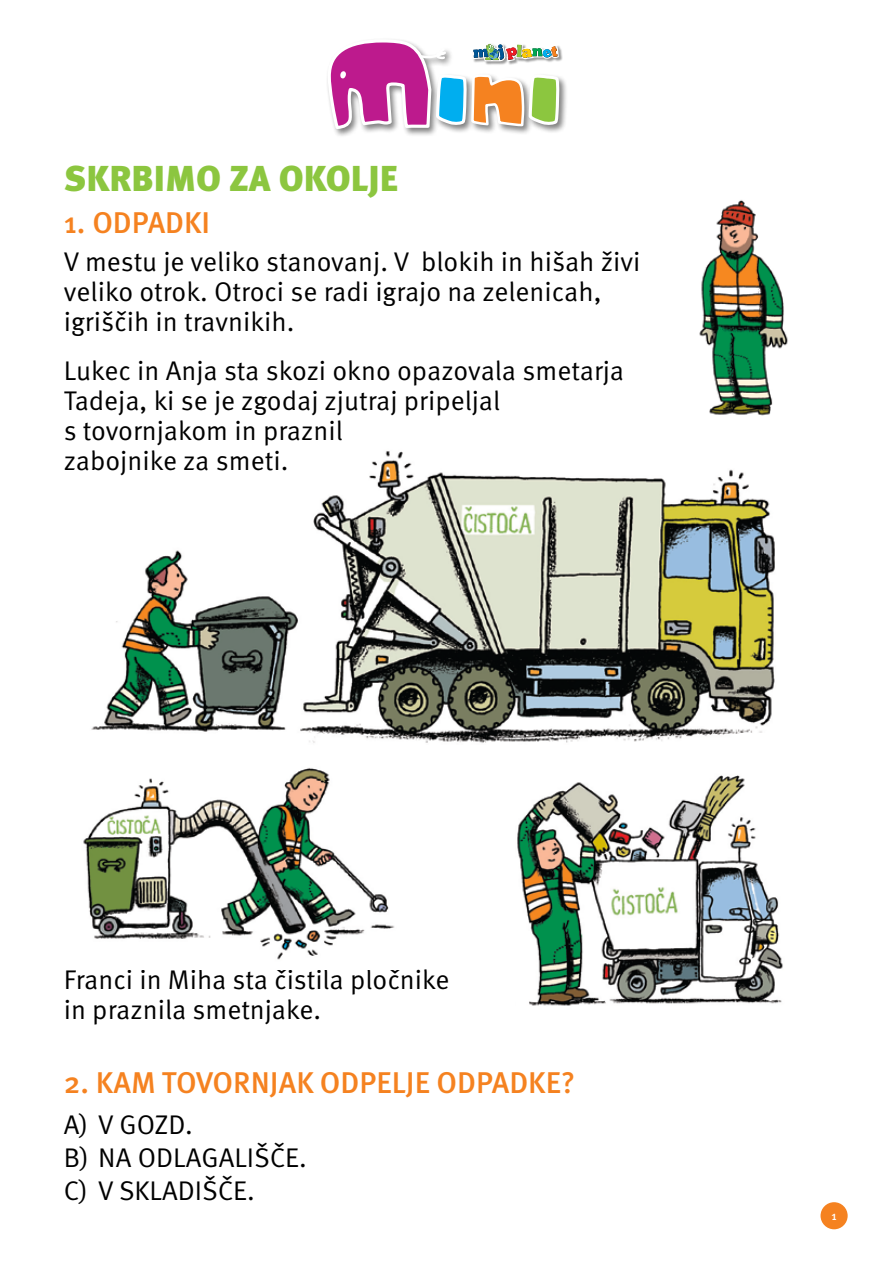
<style>
.page{position:relative;width:893px;height:1263px;background:#fff}
.page>*{position:absolute;margin:0;border:0;box-sizing:border-box;transform-origin:0 0}
.t1{font:900 36px "Meta Pro";color:#8cc63f}
.t2{font:500 30px "Meta Pro";color:#f58220}
.t3{font:27px/30px "Meta Pro";color:#000}
.t4{font:500 12px "Meta Pro";color:#fff}
</style>
<div class="page">
<img style="left:91px;top:451px;width:684px;height:292px">
<img style="left:83px;top:768px;width:312px;height:192px">
<img style="left:517px;top:775px;width:266px;height:231px">
<div style="left:820px;top:1202px;width:28px;height:27px;background:#f58220;border-radius:50%"></div>
<img style="left:699px;top:200px;width:89px;height:216px">
<div style="left:325px;top:37px;width:243px;height:101px;background:#000;opacity:.5"></div>
<div style="left:472px;top:43px;width:91px;height:22px;background:#000;opacity:.4"></div>
<svg style="left:326px;top:38px;width:235px;height:93px"></svg>
<h1 class="t1" style="left:64px;top:156px;width:336px">SKRBIMO ZA OKOLJE</h1>
<p class="t2" style="left:64px;top:204px;width:148px">1. ODPADKI</p>
<p class="t3" style="left:64px;top:247px;width:578px">V mestu je veliko stanovanj. V blokih in hišah živi veliko otrok. Otroci se radi igrajo na zelenicah, igriščih in travnikih.</p>
<p class="t3" style="left:64px;top:356px;width:562px">Lukec in Anja sta skozi okno opazovala smetarja Tadeja, ki se je zgodaj zjutraj pripeljal<br>s tovornjakom in praznil<br>zabojnike za smeti.</p>
<p class="t3" style="left:64px;top:965px;width:387px">Franci in Miha sta čistila pločnike in praznila smetnjake.</p>
<p class="t2" style="left:64px;top:1064px;width:513px">2. KAM TOVORNJAK ODPELJE ODPADKE?</p>
<p class="t3" style="left:64px;top:1109px;width:244px;line-height:33px">A) V GOZD.<br>B) NA ODLAGALIŠČE.<br>C) V SKLADIŠČE.</p>
<p class="t4" style="left:831px;top:1208px;width:7px">1</p>
</div>
